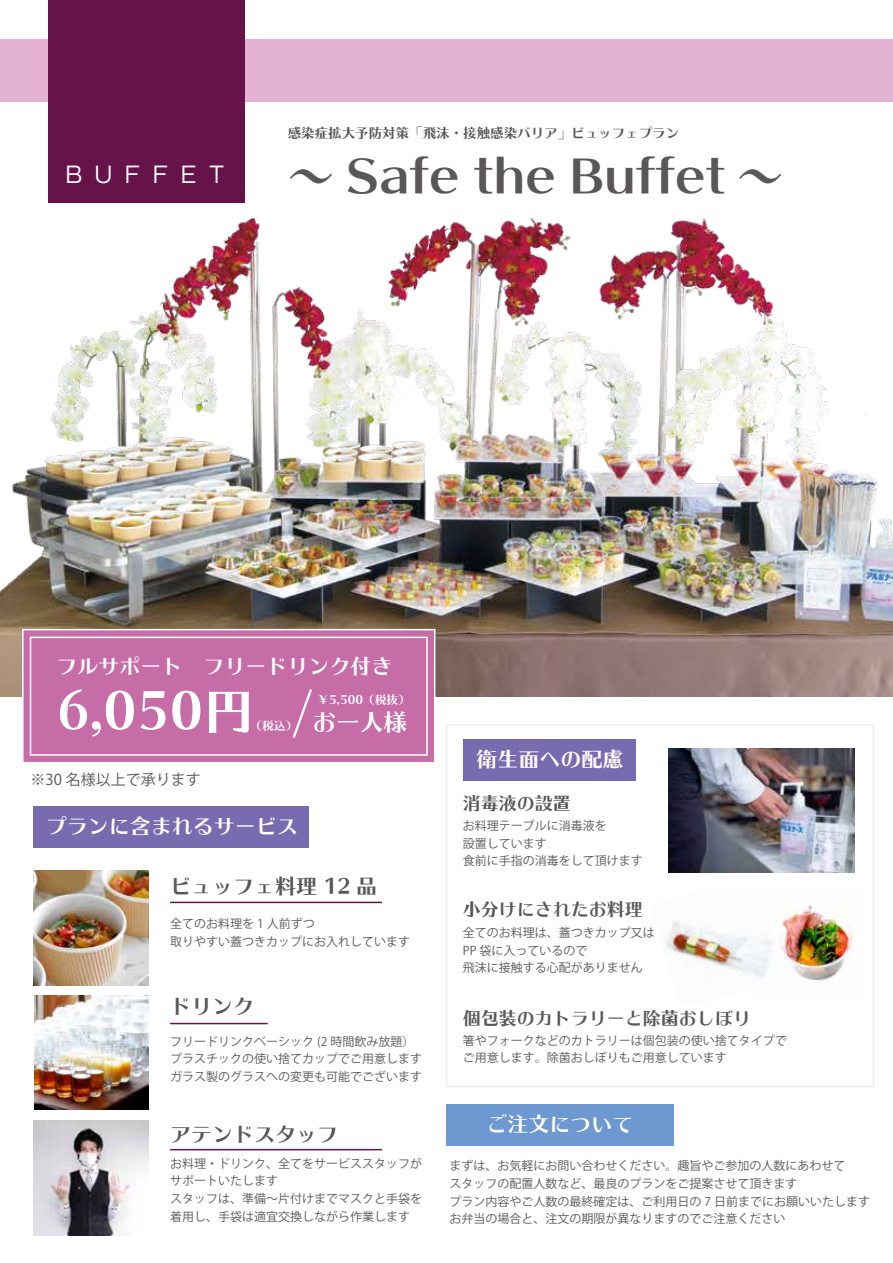
<style>
.page{position:relative;width:893px;height:1263px;background:#fff}
.page>*{position:absolute;margin:0;border:0;box-sizing:border-box;transform-origin:0 0}
.t1{font:50.7px "Kan 415 Typos Std";color:#fff}
.t2{font:46.5px "Kan 415 Typos Std";color:#595757}
.t3{font:26.55px "All Round Gothic";letter-spacing:.48em;color:#fff}
.t4{font:21px "Kan 415 Typos Std";color:#fff}
.t5{font:21px "Kan 415 Typos Std";color:#595757}
.t6{font:18px "Kan 415 Typos Std";color:#595757}
.t7{font:15px "Koz Go Pr 6 N";color:#595757}
.t8{font:13.5px "Kan 415 Typos Std";color:#595757}
.t9{font:12px/17.7px "Koz Go Pr 6 N";color:#595757}
.t10{font:11.7px "Kan 415 Typos Std";color:#fff}
.s1{font-size:23.7px}
</style>
<div class="page">
<img style="left:0;top:153px;width:893px;height:543px">
<img style="left:787px;top:899px;width:66px;height:82px">
<img style="left:664px;top:907px;width:123px;height:71px">
<div style="left:446px;top:724px;width:428px;height:363px;border:2px solid #efefef"></div>
<div style="left:0;top:39px;width:893px;height:62px;background:#e3b2d1"></div>
<div style="left:49px;top:0;width:196px;height:203px;background:#651349"></div>
<div style="left:446px;top:1104px;width:228px;height:42px;background:#6d98d0"></div>
<div style="left:463px;top:739px;width:173px;height:42px;background:#796baf"></div>
<div style="left:34px;top:806px;width:275px;height:42px;background:#796baf"></div>
<img style="left:668px;top:748px;width:187px;height:124px">
<div style="left:22px;top:629px;width:413px;height:134px;background:#c66da8;border:2px solid #fff"></div>
<div style="left:30px;top:637px;width:398px;height:119px;background:#c66da8;border:2px solid #fff"></div>
<img style="left:34px;top:870px;width:115px;height:115px">
<img style="left:33px;top:1120px;width:116px;height:116px">
<img style="left:34px;top:996px;width:114px;height:114px">
<hr style="left:170px;top:902px;width:212px;height:1px;background:#651349">
<hr style="left:170px;top:1149px;width:212px;height:1px;background:#651349">
<hr style="left:170px;top:1023px;width:98px;height:1px;background:#651349">
<h3 class="t3" style="left:66px;top:159px;width:160px">BUFFET</h3>
<p class="t8" style="left:288px;top:125px;width:393px">感染症拡大予防対策「飛沫・接触感染バリア」ビュッフェプラン</p>
<h2 class="t2" style="left:288px;top:150px;width:497px">～ Safe the Buffet ～</h2>
<h3 class="t4" style="left:57px;top:654px;width:338px">フルサポート　フリードリンク付き</h3>
<p class="t10" style="left:250px;top:719px;width:158px">（税込） <span class="s1">お一人様</span></p>
<h1 class="t1" style="left:57px;top:683px;width:260px">6,050円 /</h1>
<p class="t10" style="left:318px;top:693px;width:94px">￥5,500（税抜）</p>
<p class="t7" style="left:31px;top:771px;width:172px">※30 名様以上で承ります</p>
<h3 class="t4" style="left:46px;top:815px;width:253px">プランに含まれるサービス</h3>
<h3 class="t5" style="left:170px;top:875px;width:209px">ビュッフェ料理 12 品</h3>
<p class="t9" style="left:170px;top:915px;width:241px">全てのお料理を 1 人前ずつ<br>取りやすい蓋つきカップにお入れしています</p>
<h3 class="t5" style="left:170px;top:994px;width:85px">ドリンク</h3>
<p class="t9" style="left:170px;top:1033px;width:253px">フリードリンクベーシック (2 時間飲み放題）プラスチックの使い捨てカップでご用意しますガラス製のグラスへの変更も可能でございます</p>
<h3 class="t5" style="left:170px;top:1122px;width:169px">アテンドスタッフ</h3>
<h3 class="t4" style="left:476px;top:747px;width:148px">衛生面への配慮</h3>
<h3 class="t6" style="left:463px;top:793px;width:109px">消毒液の設置</h3>
<p class="t9" style="left:463px;top:817px;width:181px">お料理テーブルに消毒液を<br>設置しています<br>食前に手指の消毒をして頂けます</p>
<h3 class="t6" style="left:463px;top:899px;width:181px">小分けにされたお料理</h3>
<p class="t9" style="left:463px;top:924px;width:193px">全てのお料理は、蓋つきカップ又は<br>PP 袋に入っているので<br>飛沫に接触する心配がありません</p>
<h3 class="t6" style="left:463px;top:1008px;width:289px">個包装のカトラリーと除菌おしぼり</h3>
<p class="t9" style="left:463px;top:1031px;width:326px">箸やフォークなどのカトラリーは個包装の使い捨てタイプでご用意します。除菌おしぼりもご用意しています</p>
<h3 class="t4" style="left:486px;top:1112px;width:148px">ご注文について</h3>
<p class="t9" style="left:170px;top:1154px;width:253px">お料理・ドリンク、全てをサービススタッフがサポートいたします<br>スタッフは、準備～片付けまでマスクと手袋を着用し、手袋は適宜交換しながら作業します</p>
<p class="t9" style="left:449px;top:1157px;width:422px">まずは、お気軽にお問い合わせください。趣旨やご参加の人数にあわせて<br>スタッフの配置人数など、最良のプランをご提案させて頂きます<br>プラン内容やご人数の最終確定は、ご利用日の 7 日前までにお願いいたしますお弁当の場合と、注文の期限が異なりますのでご注意ください</p>
</div>
